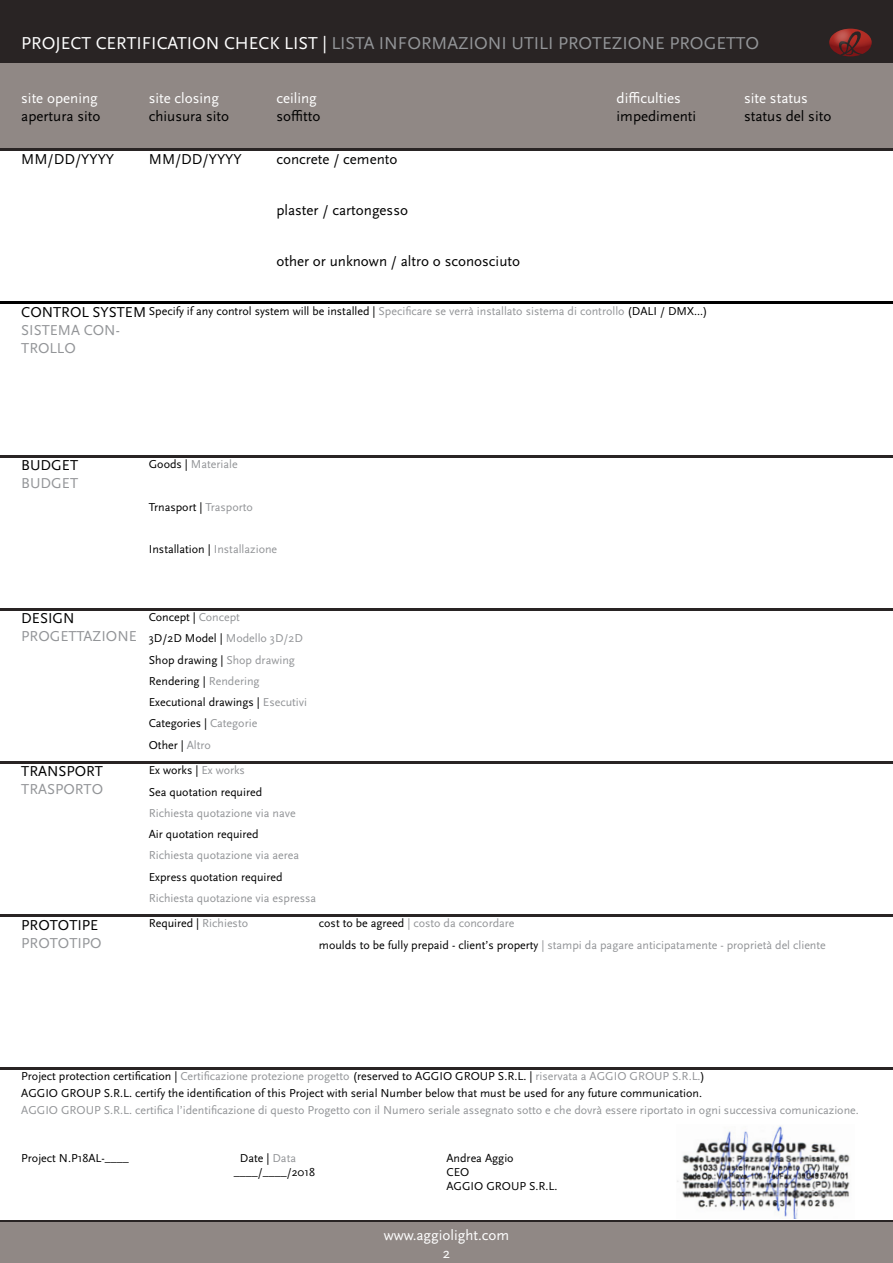
<style>
.page{position:relative;width:893px;height:1263px;background:#fff}
.page>*{position:absolute;margin:0;border:0;box-sizing:border-box;transform-origin:0 0}
.t1{font:18px "Scala Sans Pro";color:#939598}
.t2{font:15px "Scala Sans Pro";color:#000}
.t3{font:15px/18px "Scala Sans Pro";color:#fff;text-align:center}
.t4{font:15px/18px "Scala Sans Pro";color:#939598}
.t5{font:12px/14.4px "Scala Sans Pro";color:#000}
.t6{font:12px/21.3px "Scala Sans Pro";color:#939598}
.s1{color:#fff}
.s2{font-size:15px}
.s3{color:#939598}
.s4{color:#000}
</style>
<div class="page">
<hr style="left:0;top:1220px;width:893px;height:2px;background:#292424">
<div style="left:0;top:0;width:893px;height:64px;background:#292424"></div>
<svg style="left:829px;top:29px;width:43px;height:27px"></svg>
<div style="left:0;top:1222px;width:893px;height:41px;background:#908885"></div>
<div style="left:0;top:64px;width:893px;height:85px;background:#908885"></div>
<hr style="left:0;top:149px;width:893px;height:2px;background:#292424">
<hr style="left:0;top:302px;width:893px;height:2px;background:#000">
<hr style="left:0;top:455px;width:893px;height:2px;background:#292424">
<hr style="left:0;top:608px;width:893px;height:2px;background:#292424">
<hr style="left:0;top:761px;width:893px;height:2px;background:#292424">
<hr style="left:0;top:914px;width:893px;height:2px;background:#292424">
<hr style="left:0;top:1067px;width:893px;height:2px;background:#292424">
<img style="left:677px;top:1126px;width:173px;height:92px">
<h1 class="t1" style="left:21px;top:33px;width:739px"><span class="s1">PROJECT CERTIFICATION CHECK LIST |</span> LISTA INFORMAZIONI UTILI PROTEZIONE PROGETTO</h1>
<p class="t3" style="left:21px;top:89px;width:78px">site opening</p>
<p class="t2" style="left:21px;top:107px;width:81px">apertura sito</p>
<p class="t3" style="left:149px;top:89px;width:72px">site closing</p>
<p class="t2" style="left:149px;top:107px;width:82px">chiusura sito</p>
<p class="t3" style="left:276px;top:89px;width:42px">ceiling</p>
<p class="t2" style="left:276px;top:107px;width:46px">soffitto</p>
<p class="t3" style="left:617px;top:89px;width:66px">difficulties</p>
<p class="t2" style="left:617px;top:107px;width:81px">impedimenti</p>
<p class="t2" style="left:21px;top:150px;width:94px">MM/DD/YYYY</p>
<p class="t2" style="left:149px;top:150px;width:94px">MM/DD/YYYY</p>
<p class="t2" style="left:276px;top:150px;width:123px">concrete / cemento</p>
<p class="t2" style="left:276px;top:201px;width:133px">plaster / cartongesso</p>
<p class="t2" style="left:276px;top:252px;width:245px">other or unknown / altro o sconosciuto</p>
<p class="t5" style="left:21px;top:304px;width:688px"><span class="s2">CONTROL SYSTEM</span> Specify if any control system will be installed | <span class="s3">Specificare se verrà installato sistema di controllo</span> (DALI / DMX...)</p>
<p class="t4" style="left:21px;top:321px;width:100px">SISTEMA CON-<br>TROLLO</p>
<p class="t3" style="left:744px;top:89px;width:65px">site status</p>
<p class="t2" style="left:744px;top:107px;width:89px">status del sito</p>
<p class="t2" style="left:21px;top:457px;width:58px">BUDGET</p>
<p class="t4" style="left:21px;top:474px;width:58px">BUDGET</p>
<p class="t6" style="left:149px;top:453px;width:90px"><span class="s4">Goods |</span> Materiale</p>
<p class="t5" style="left:149px;top:499px;width:106px">Trnasport | <span class="s3">Trasporto</span></p>
<p class="t5" style="left:149px;top:542px;width:130px">Installation | <span class="s3">Installazione</span></p>
<p class="t2" style="left:21px;top:610px;width:55px">DESIGN</p>
<p class="t4" style="left:21px;top:627px;width:117px">PROGETTAZIONE</p>
<p class="t2" style="left:21px;top:763px;width:83px">TRANSPORT</p>
<p class="t4" style="left:21px;top:780px;width:83px">TRASPORTO</p>
<p class="t5" style="left:149px;top:610px;width:93px">Concept | <span class="s3">Concept</span></p>
<p class="t5" style="left:149px;top:652px;width:148px">Shop drawing | <span class="s3">Shop drawing</span></p>
<p class="t6" style="left:149px;top:628px;width:156px"><span class="s4">3D/2D Model |</span> Modello 3D/2D</p>
<p class="t5" style="left:149px;top:670px;width:160px;line-height:21.3px">Rendering | <span class="s3">Rendering<br></span>Executional drawings | <span class="s3">Esecutivi</span></p>
<p class="t5" style="left:149px;top:738px;width:64px">Other | <span class="s3">Altro</span></p>
<p class="t5" style="left:149px;top:716px;width:110px">Categories | <span class="s3">Categorie</span></p>
<p class="t5" style="left:149px;top:760px;width:115px;line-height:21.3px">Ex works | <span class="s3">Ex works<br></span>Sea quotation required</p>
<p class="t6" style="left:149px;top:802px;width:148px">Richiesta quotazione via nave</p>
<p class="t2" style="left:21px;top:916px;width:79px">PROTOTIPE</p>
<p class="t4" style="left:21px;top:934px;width:82px">PROTOTIPO</p>
<p class="t5" style="left:149px;top:827px;width:111px">Air quotation required</p>
<p class="t6" style="left:149px;top:845px;width:152px">Richiesta quotazione via aerea</p>
<p class="t5" style="left:149px;top:869px;width:135px">Express quotation required</p>
<p class="t6" style="left:149px;top:885px;width:169px;line-height:25.5px">Richiesta quotazione via espressa<br><span class="s4">Required |</span> Richiesto</p>
<p class="t6" style="left:319px;top:913px;width:508px"><span class="s4">cost to be agreed</span> | costo da concordare<br><span class="s4">moulds to be fully prepaid - client’s property</span> | stampi da pagare anticipatamente - proprietà del cliente</p>
<p class="t5" style="left:21px;top:1068px;width:685px;line-height:17px">Project protection certification | <span class="s3">Certificazione protezione progetto</span> (reserved to AGGIO GROUP S.R.L. | <span class="s3">riservata a AGGIO GROUP S.R.L.</span>)<br>AGGIO GROUP S.R.L. certify the identification of this Project with serial Number below that must be used for any future communication.</p>
<p class="t6" style="left:21px;top:1100px;width:839px">AGGIO GROUP S.R.L. certifica l’identificazione di questo Progetto con il Numero seriale assegnato sotto e che dovrà essere riportato in ogni successiva comunicazione.</p>
<p class="t5" style="left:21px;top:1150px;width:109px">Project N.P18AL-____</p>
<p class="t5" style="left:234px;top:1150px;width:83px;text-indent:6px">Date | <span class="s3">Data </span>____/____/2018</p>
<p class="t5" style="left:446px;top:1150px;width:113px">Andrea Aggio<br>CEO<br>AGGIO GROUP S.R.L.</p>
<p class="t3" style="left:384px;top:1226px;width:127px">www.aggiolight.com<br>2</p>
</div>
